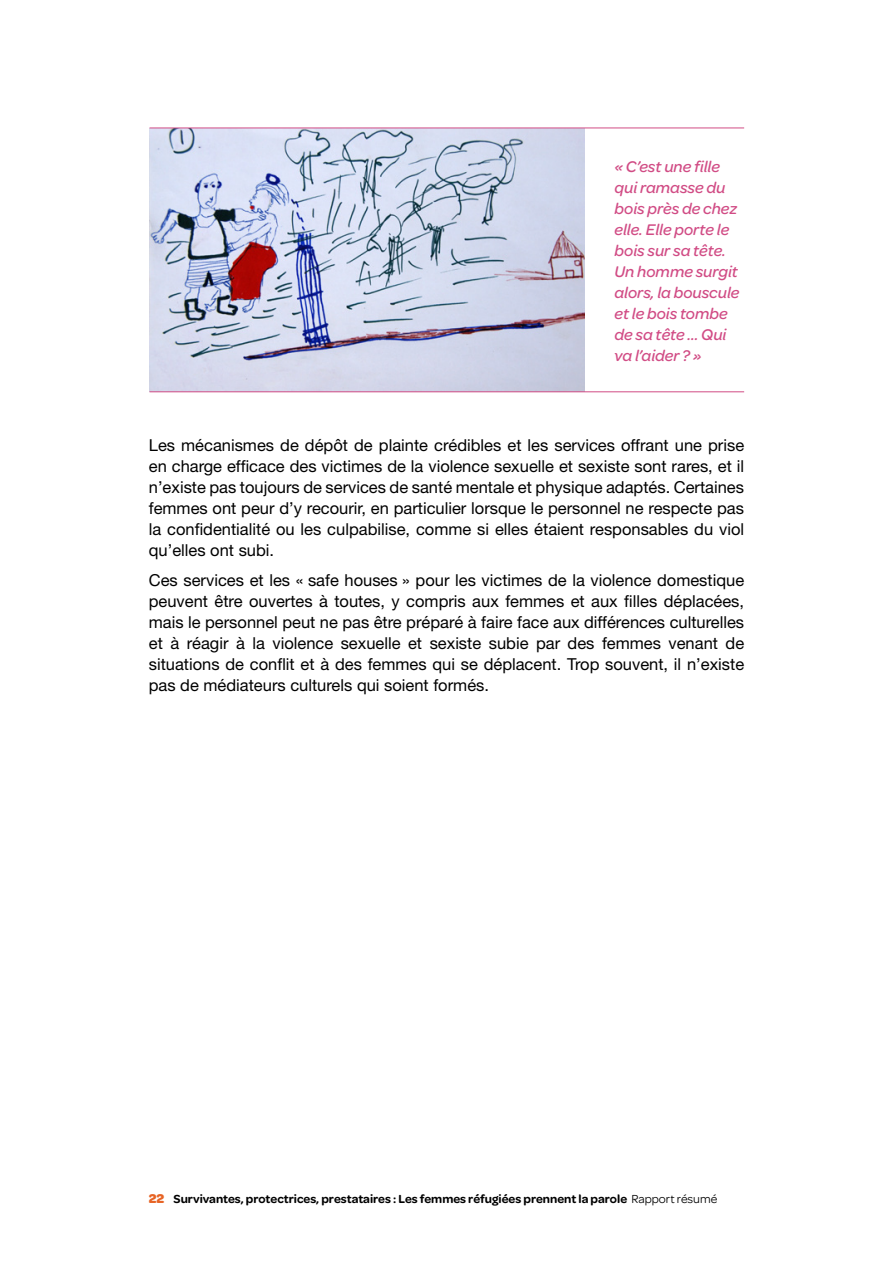
<style>
.page{position:relative;width:893px;height:1263px;background:#fff}
.page>*{position:absolute;margin:0;border:0;box-sizing:border-box;transform-origin:0 0}
.t1{font:16.5px/21px "Helvetica Neue LT";color:#000;text-align:justify}
.t2{font:italic 500 16.5px/21px "Omnes";color:#d14c85}
.t3{font:600 12.45px "Omnes";color:#000}
.s1{font-weight:700;font-size:13.5px;color:#e76425}
.s2{font-weight:400}
</style>
<div class="page">
<img style="left:150px;top:129px;width:435px;height:262px">
<hr style="left:149px;top:391px;width:595px;height:1px;background:#d14c85">
<hr style="left:149px;top:128px;width:595px;height:1px;background:#d14c85">
<p class="t2" style="left:615px;top:156px;width:126px">« C’est une fille qui ramasse du bois près de chez elle. Elle porte le bois sur sa tête.<br>Un homme surgit alors, la bouscule et le bois tombe de sa tête … Qui va l’aider ? »</p>
<p class="t1" style="left:149px;top:434px;width:597px">Les mécanismes de dépôt de plainte crédibles et les services offrant une prise en charge efficace des victimes de la violence sexuelle et sexiste sont rares, et il n’existe pas toujours de services de santé mentale et physique adaptés. Certaines femmes ont peur d’y recourir, en particulier lorsque le personnel ne respecte pas la confidentialité ou les culpabilise, comme si elles étaient responsables du viol qu’elles ont subi.</p>
<p class="t1" style="left:149px;top:569px;width:597px">Ces services et les « safe houses » pour les victimes de la violence domestique peuvent être ouvertes à toutes, y compris aux femmes et aux filles déplacées, mais le personnel peut ne pas être préparé à faire face aux différences culturelles et à réagir à la violence sexuelle et sexiste subie par des femmes venant de situations de conflit et à des femmes qui se déplacent. Trop souvent, il n’existe pas de médiateurs culturels qui soient formés.</p>
<p class="t3" style="left:149px;top:1192px;width:570px"><span class="s1">22</span> Survivantes, protectrices, prestataires : Les femmes réfugiées prennent la parole <span class="s2">Rapport résumé</span></p>
</div>
